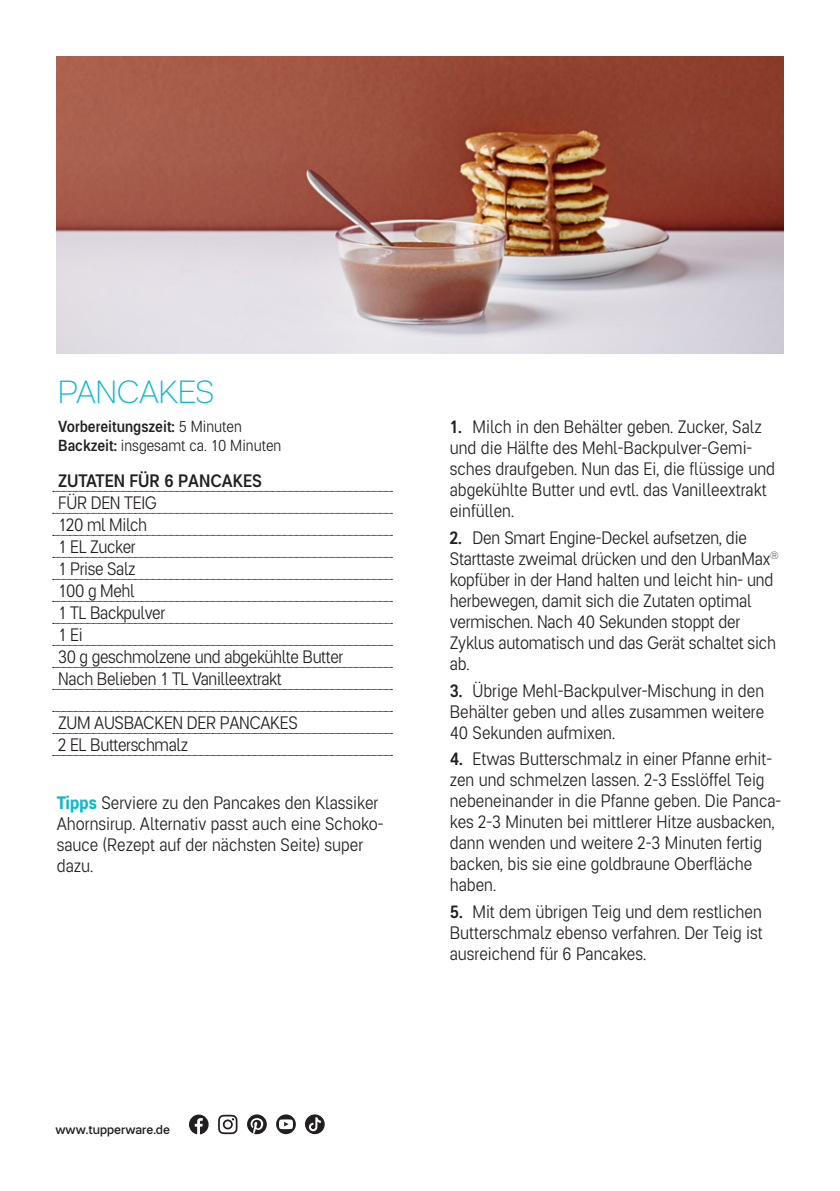
<style>
.page{position:relative;width:840px;height:1191px;background:#fff}
.page>*{position:absolute;margin:0;border:0;box-sizing:border-box;transform-origin:0 0}
.t1{font:100 32px "Tupper PRO";letter-spacing:-.005em;color:#0cb8cc}
.t2{font:300 18px/21px "Tupper PRONARROW";color:#231f20}
.t3{font:300 18px/22px "Tupper PRONARROW";letter-spacing:-.02em;color:#231f20}
.t4{font:500 18px "Tupper PRONARROW";color:#231f20}
.t5{font:300 16px/19.2px "Tupper PRONARROW";color:#231f20}
.t6{font:500 12.6px "Tupper PRO";color:#231f20}
.s1{font-weight:500}
.s2{font-weight:700;color:#0cb8cc}
</style>
<div class="page">
<svg style="left:189px;top:1114px;width:19px;height:20px"></svg>
<svg style="left:218px;top:1114px;width:19px;height:20px"></svg>
<svg style="left:247px;top:1114px;width:20px;height:20px"></svg>
<svg style="left:276px;top:1114px;width:20px;height:20px"></svg>
<svg style="left:305px;top:1114px;width:19px;height:20px"></svg>
<svg style="left:53px;top:491px;width:339px;height:1px"></svg>
<svg style="left:53px;top:513px;width:339px;height:1px"></svg>
<svg style="left:53px;top:535px;width:339px;height:1px"></svg>
<svg style="left:53px;top:557px;width:339px;height:1px"></svg>
<svg style="left:53px;top:579px;width:339px;height:1px"></svg>
<svg style="left:53px;top:601px;width:339px;height:1px"></svg>
<svg style="left:53px;top:623px;width:339px;height:1px"></svg>
<svg style="left:53px;top:645px;width:339px;height:1px"></svg>
<svg style="left:53px;top:667px;width:339px;height:1px"></svg>
<svg style="left:53px;top:689px;width:339px;height:1px"></svg>
<svg style="left:53px;top:711px;width:339px;height:1px"></svg>
<svg style="left:53px;top:733px;width:339px;height:1px"></svg>
<svg style="left:53px;top:755px;width:339px;height:1px"></svg>
<img style="left:57px;top:57px;width:725px;height:296px">
<h1 class="t1" style="left:58px;top:373px;width:158px">PANCAKES</h1>
<p class="t5" style="left:58px;top:416px;width:224px"><span class="s1">Vorbereitungszeit:</span> 5 Minuten<br><span class="s1">Backzeit:</span> insgesamt ca. 10 Minuten</p>
<p class="t4" style="left:58px;top:469px;width:205px">ZUTATEN FÜR 6 PANCAKES</p>
<p class="t3" style="left:58px;top:491px;width:286px">FÜR DEN TEIG<br>120 ml Milch<br>1 EL Zucker<br>1 Prise Salz<br>100 g Mehl<br>1 TL Backpulver<br>1 Ei<br>30 g geschmolzene und abgekühlte Butter<br>Nach Belieben 1 TL Vanilleextrakt</p>
<p class="t3" style="left:58px;top:711px;width:241px">ZUM AUSBACKEN DER PANCAKES<br>2 EL Butterschmalz</p>
<p class="t2" style="left:57px;top:792px;width:328px"><span class="s2">Tipps</span> Serviere zu den Pancakes den Klassiker Ahornsirup. Alternativ passt auch eine Schoko&shy;sauce (Rezept auf der nächsten Seite) super dazu.</p>
<p class="t6" style="left:55px;top:1122px;width:116px">www.tupperware.de</p>
<p class="t2" style="left:449px;top:416px;width:327px"><span class="s1">1.</span> Milch in den Behälter geben. Zucker, Salz und die Hälfte des Mehl-Backpulver-Gemi&shy;sches draufgeben. Nun das Ei, die flüssige und abgekühlte Butter und evtl. das Vanilleextrakt einfüllen.</p>
<p class="t2" style="left:449px;top:526px;width:330px"><span class="s1">2.</span> Den Smart Engine-Deckel aufsetzen, die Starttaste zweimal drücken und den UrbanMax<sup>® </sup>kopfüber in der Hand halten und leicht hin- und herbewegen, damit sich die Zutaten optimal vermischen. Nach 40 Sekunden stoppt der Zyklus automatisch und das Gerät schaltet sich ab.</p>
<p class="t2" style="left:449px;top:679px;width:316px;text-align:justify"><span class="s1">3.</span> Übrige Mehl-Backpulver-Mischung in den Behälter geben und alles zusammen weitere 40 Sekunden aufmixen.</p>
<p class="t2" style="left:449px;top:748px;width:333px"><span class="s1">4.</span> Etwas Butterschmalz in einer Pfanne erhit&shy;zen und schmelzen lassen. 2-3 Esslöffel Teig nebeneinander in die Pfanne geben. Die Panca&shy;kes 2-3 Minuten bei mittlerer Hitze ausbacken, dann wenden und weitere 2-3 Minuten fertig backen, bis sie eine goldbraune Oberfläche haben.</p>
<p class="t2" style="left:449px;top:900px;width:314px;text-align:justify"><span class="s1">5.</span> Mit dem übrigen Teig und dem restlichen Butterschmalz ebenso verfahren. Der Teig ist ausreichend für 6 Pancakes.</p>
</div>
